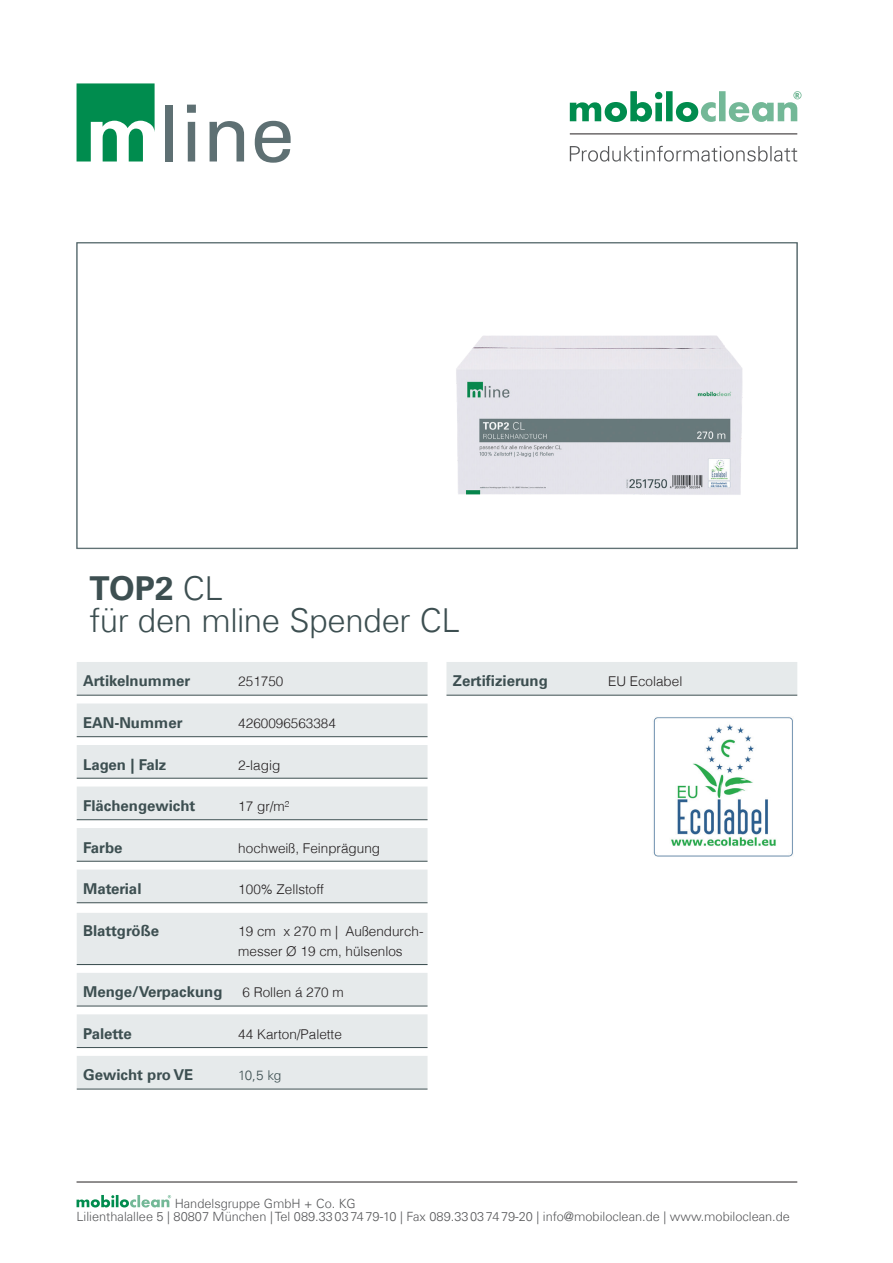
<style>
.page{position:relative;width:893px;height:1263px;background:#fff}
.page>*{position:absolute;margin:0;border:0;box-sizing:border-box;transform-origin:0 0}
.t1{font:300 33px "Univers Com 45";letter-spacing:-.015em;color:#3d4f51}
.t2{font:700 33px "Univers Com 65";color:#3d4f51}
.t3{font:700 15px "Univers Com 65";color:#3d4f51}
.t4{font:300 13.5px/20.2px "Helvetica";color:#231f20}
.t5{font:300 13.5px "Univers Com 45";color:#3d4f51}
.t6{font:300 12.75px/13.5px "Univers Com 45";color:#57585a}
.s1{font-family:"Univers Com 45";font-weight:300}
</style>
<div class="page">
<svg style="left:77px;top:1195px;width:94px;height:12px"></svg>
<div style="left:166px;top:105px;width:7px;height:56px;background:#5e7073"></div>
<svg style="left:187px;top:105px;width:9px;height:56px"></svg>
<svg style="left:209px;top:121px;width:35px;height:40px"></svg>
<svg style="left:255px;top:121px;width:36px;height:42px"></svg>
<svg style="left:77px;top:83px;width:78px;height:78px"></svg>
<svg style="left:570px;top:91px;width:231px;height:31px"></svg>
<svg style="left:570px;top:146px;width:227px;height:16px"></svg>
<hr style="left:570px;top:134px;width:227px;height:1px;background:#231f20">
<hr style="left:77px;top:1182px;width:720px;height:1px;background:#231f20">
<div style="left:77px;top:662px;width:351px;height:33px;background:#e6eaeb"></div>
<hr style="left:77px;top:695px;width:351px;height:1px;background:#3d4f51">
<div style="left:77px;top:703px;width:351px;height:33px;background:#e6eaeb"></div>
<hr style="left:77px;top:736px;width:351px;height:1px;background:#3d4f51">
<div style="left:77px;top:745px;width:351px;height:33px;background:#e6eaeb"></div>
<hr style="left:77px;top:778px;width:351px;height:1px;background:#3d4f51">
<div style="left:77px;top:786px;width:351px;height:33px;background:#e6eaeb"></div>
<hr style="left:77px;top:819px;width:351px;height:1px;background:#3d4f51">
<div style="left:77px;top:828px;width:351px;height:33px;background:#e6eaeb"></div>
<hr style="left:77px;top:861px;width:351px;height:1px;background:#3d4f51">
<div style="left:77px;top:869px;width:351px;height:33px;background:#e6eaeb"></div>
<hr style="left:77px;top:902px;width:351px;height:1px;background:#3d4f51">
<div style="left:77px;top:913px;width:351px;height:52px;background:#e6eaeb"></div>
<hr style="left:77px;top:964px;width:351px;height:1px;background:#3d4f51">
<div style="left:77px;top:973px;width:351px;height:33px;background:#e6eaeb"></div>
<hr style="left:77px;top:1006px;width:351px;height:1px;background:#3d4f51">
<div style="left:77px;top:1014px;width:351px;height:33px;background:#e6eaeb"></div>
<hr style="left:77px;top:1047px;width:351px;height:1px;background:#3d4f51">
<div style="left:77px;top:1056px;width:351px;height:33px;background:#e6eaeb"></div>
<hr style="left:77px;top:1089px;width:351px;height:1px;background:#3d4f51">
<img style="left:456px;top:335px;width:287px;height:160px">
<img style="left:653px;top:717px;width:140px;height:140px">
<div style="left:446px;top:662px;width:351px;height:33px;background:#e6eaeb"></div>
<hr style="left:446px;top:695px;width:351px;height:1px;background:#3d4f51">
<h1 class="t2" style="left:89px;top:569px;width:135px">TOP2 <span class="s1">CL</span></h1>
<h1 class="t1" style="left:89px;top:601px;width:372px">für den mline Spender CL</h1>
<p class="t3" style="left:83px;top:672px;width:109px">Artikelnummer</p>
<p class="t4" style="left:238px;top:671px;width:47px">251750</p>
<p class="t3" style="left:83px;top:714px;width:101px">EAN-Nummer</p>
<p class="t4" style="left:238px;top:712px;width:99px">4260096563384</p>
<p class="t3" style="left:83px;top:755px;width:85px">Lagen | Falz</p>
<p class="t4" style="left:238px;top:754px;width:43px">2-lagig</p>
<p class="t3" style="left:83px;top:797px;width:114px">Flächengewicht</p>
<p class="t4" style="left:238px;top:795px;width:53px">17 gr/m²</p>
<p class="t3" style="left:83px;top:838px;width:41px">Farbe</p>
<p class="t4" style="left:238px;top:837px;width:143px">hochweiß, Feinprägung</p>
<p class="t3" style="left:83px;top:880px;width:60px">Material</p>
<p class="t4" style="left:238px;top:878px;width:87px">100% Zellstoff</p>
<p class="t3" style="left:83px;top:921px;width:77px">Blattgröße</p>
<p class="t4" style="left:238px;top:920px;width:187px">19 cm x 270 m | Außendurch&shy;messer Ø 19 cm, hülsenlos</p>
<p class="t3" style="left:83px;top:983px;width:141px">Menge/Verpackung</p>
<p class="t4" style="left:242px;top:981px;width:103px">6 Rollen á 270 m</p>
<p class="t3" style="left:83px;top:1025px;width:50px">Palette</p>
<p class="t4" style="left:238px;top:1023px;width:105px">44 Karton/Palette</p>
<p class="t3" style="left:83px;top:1066px;width:112px">Gewicht pro VE</p>
<p class="t5" style="left:238px;top:1067px;width:44px">10,5 kg</p>
<p class="t3" style="left:453px;top:672px;width:96px">Zertifizierung</p>
<p class="t4" style="left:608px;top:671px;width:76px">EU Ecolabel</p>
<p class="t6" style="left:77px;top:1196px;width:715px;text-indent:98px">Handelsgruppe GmbH + Co. KG<br>Lilienthalallee 5 | 80807 München | Tel 089.33037479-10 | Fax 089.33037479-20 | info@mobiloclean.de | www.mobiloclean.de</p>
</div>
